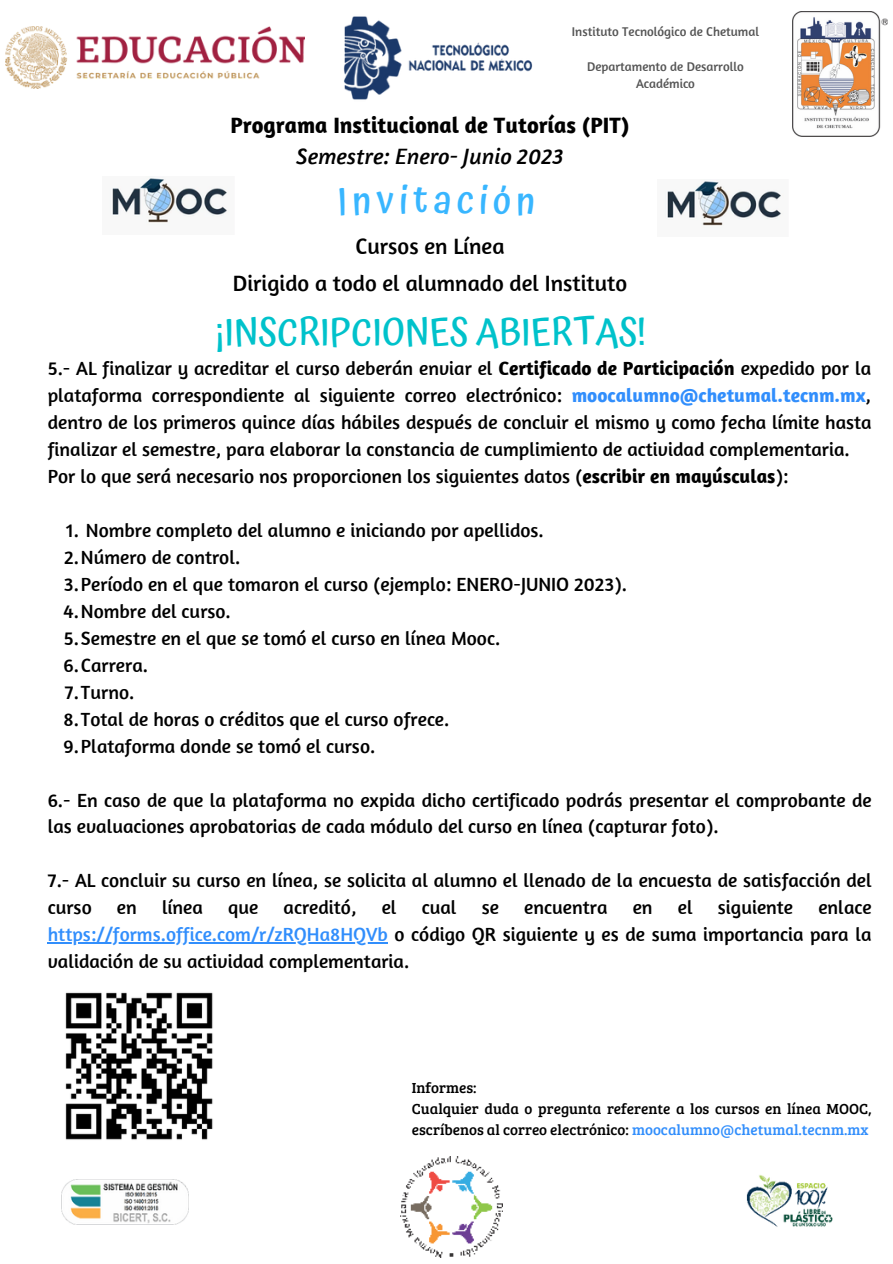
<style>
.page{position:relative;width:893px;height:1264px;background:#fff}
.page>*{position:absolute;margin:0;border:0;box-sizing:border-box;transform-origin:0 0}
.t1{font:500 38.7px "Atma";color:#38b6ff}
.t2{font:500 37.5px "Atma";color:#00c2cb}
.t3{font:22.65px/37.8px "Amaranth";color:#000;text-align:center}
.t4{font:700 22.65px "Amaranth";color:#000}
.t5{font:italic 22.65px "Amaranth";color:#000}
.t6{font:19.5px/27px "Amaranth";color:#000}
.t7{font:15px/20.9px "Bree Serif";color:#000}
.t8{font:12.9px/17.2px "Amaranth";color:#545454;text-align:center}
.s1{font-weight:700}
.s2{font-weight:700;color:#318efc}
.s3{color:#318efc}
</style>
<div class="page">
<img style="left:5px;top:27px;width:299px;height:62px">
<img style="left:343px;top:16px;width:190px;height:84px">
<img style="left:792px;top:12px;width:95px;height:125px">
<hr style="left:48px;top:942px;width:340px;height:1px;background:#318efc">
<img style="left:62px;top:1179px;width:127px;height:45px">
<img style="left:400px;top:1156px;width:102px;height:101px">
<img style="left:746px;top:1175px;width:87px;height:52px">
<img style="left:665px;top:181px;width:117px;height:47px">
<img style="left:112px;top:178px;width:116px;height:47px">
<img style="left:65px;top:992px;width:148px;height:148px">
<p class="t8" style="left:572px;top:23px;width:189px">Instituto Tecnológico de Chetumal</p>
<p class="t8" style="left:587px;top:57px;width:158px">Departamento de Desarrollo<br>Académico</p>
<p class="t4" style="left:230px;top:110px;width:401px">Programa Institucional de Tutorías (PIT)</p>
<p class="t5" style="left:296px;top:142px;width:269px">Semestre: Enero- Junio 2023</p>
<h1 class="t1" style="left:337px;top:178px;width:72px;rotate:-1deg">Invi</h1>
<h1 class="t1" style="left:413px;top:177px;width:63px">tac</h1>
<p class="t3" style="left:233px;top:226px;width:396px">Cursos en Línea<br>Dirigido a todo el alumnado del Instituto</p>
<h2 class="t2" style="left:215px;top:310px;width:432px">¡INSCRIPCIONES ABIERTAS!</h2>
<p class="t6" style="left:48px;top:354px;width:825px">5.- AL finalizar y acreditar el curso deberán enviar el <span class="s1">Certificado de Participación</span> expedido por la plataforma correspondiente al siguiente correo electrónico: <span class="s2">moocalumno@chetumal.tecnm.mx</span>, dentro de los primeros quince días hábiles después de concluir el mismo y como fecha límite hasta finalizar el semestre, para elaborar la constancia de cumplimiento de actividad complementaria.<br>Por lo que será necesario nos proporcionen los siguientes datos (<span class="s1">escribir en mayúsculas</span>):</p>
<p class="t6" style="left:63px;top:516px;width:565px">1. Nombre completo del alumno e iniciando por apellidos.<br>2.Número de control.<br>3.Período en el que tomaron el curso (ejemplo: ENERO-JUNIO 2023).<br>4.Nombre del curso.<br>5.Semestre en el que se tomó el curso en línea Mooc.<br>6.Carrera.<br>7.Turno.<br>8.Total de horas o créditos que el curso ofrece.<br>9.Plataforma donde se tomó el curso.</p>
<p class="t6" style="left:48px;top:785px;width:825px">6.- En caso de que la plataforma no expida dicho certificado podrás presentar el comprobante de las evaluaciones aprobatorias de cada módulo del curso en línea (capturar foto).</p>
<p class="t6" style="left:48px;top:866px;width:825px">7.- AL concluir su curso en línea, se solicita al alumno el llenado de la encuesta de satisfacción del curso</p>
<p class="t6" style="left:117px;top:893px;width:21px">en</p>
<p class="t6" style="left:162px;top:893px;width:42px">línea</p>
<p class="t6" style="left:228px;top:893px;width:32px">que</p>
<p class="t6" style="left:283px;top:893px;width:74px">acreditó,</p>
<p class="t6" style="left:381px;top:893px;width:16px">el</p>
<p class="t6" style="left:422px;top:893px;width:36px">cual</p>
<p class="t6" style="left:482px;top:893px;width:19px">se</p>
<p class="t6" style="left:524px;top:893px;width:85px">encuentra</p>
<p class="t6" style="left:632px;top:893px;width:21px">en</p>
<p class="t6" style="left:677px;top:893px;width:16px">el</p>
<p class="t6" style="left:718px;top:893px;width:77px">siguiente</p>
<p class="t6" style="left:48px;top:893px;width:825px;text-align:justify;text-indent:770px">enlace <span class="s3">https://forms.office.com/r/zRQHa8HQVb</span> o código QR siguiente y es de suma importancia para la validación de su actividad complementaria.</p>
<p class="t7" style="left:412px;top:1077px;width:461px">Informes:<br>Cualquier duda o pregunta referente a los cursos en línea MOOC, escríbenos al correo electrónico: <span class="s3">moocalumno@chetumal.tecnm.mx</span></p>
</div>
